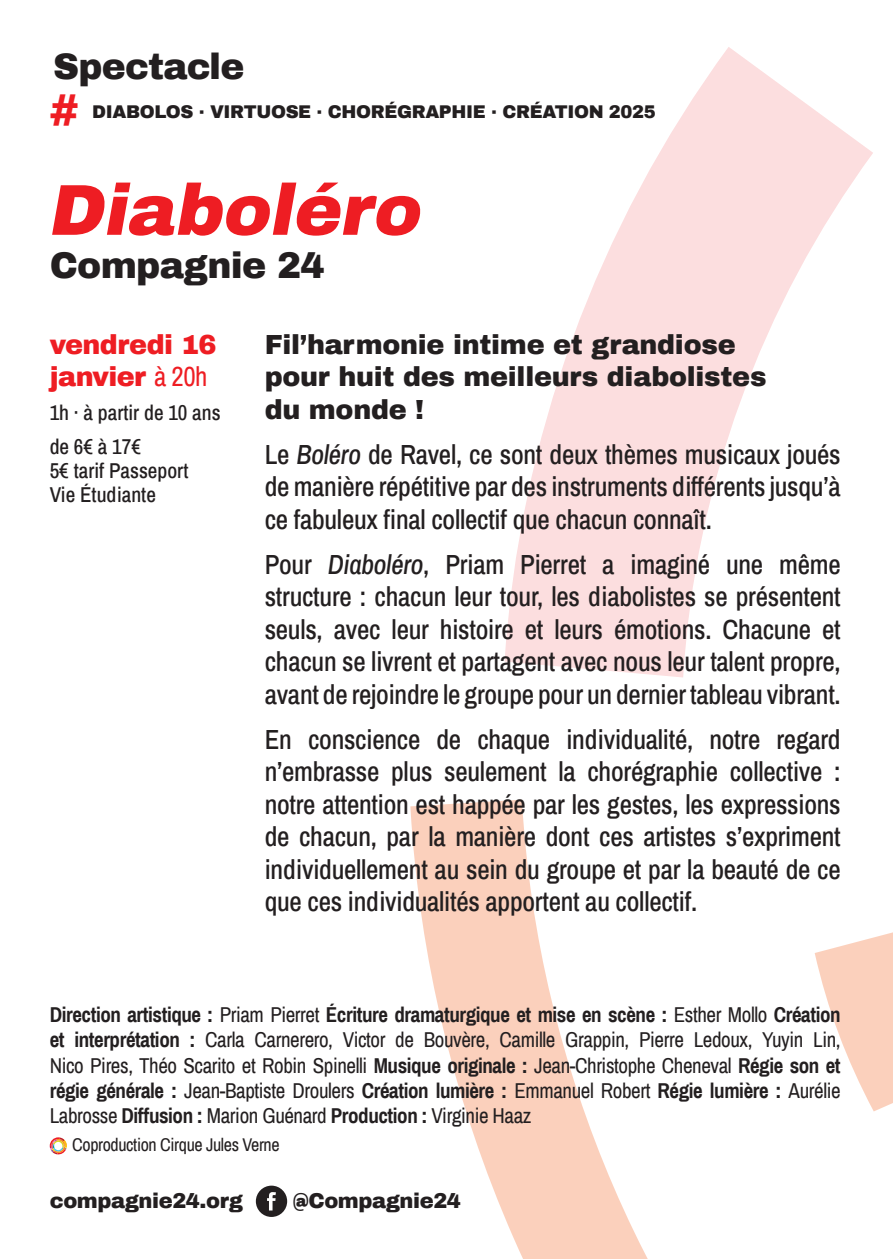
<style>
.page{position:relative;width:893px;height:1259px;background:#fff}
.page>*{position:absolute;margin:0;border:0;box-sizing:border-box;transform-origin:0 0}
.t1{font:italic 900 72px "Archivo";color:#ee1d23}
.t2{font:900 43.5px "Archivo";color:#ee1d23}
.t3{font:900 36.3px "Archivo";letter-spacing:-.02em;color:#231f20}
.t4{font:900 36px "Archivo";letter-spacing:-.02em;color:#231f20}
.t5{font:500 27px/32.4px "Archivo Narrow";letter-spacing:-.01em;color:#231f20;text-align:justify}
.t6{font:900 27px/32.4px "Archivo";letter-spacing:-.01em;color:#231f20}
.t7{font:900 27px/32.4px "Archivo";letter-spacing:-.02em;color:#ee1d23}
.t8{font:21px/25.2px "Archivo Narrow";letter-spacing:-.02em;color:#231f20;text-align:justify}
.t9{font:500 21px/24px "Archivo Narrow";color:#231f20}
.t10{font:900 21px "Archivo";letter-spacing:-.02em;color:#231f20}
.t11{font:900 18px "Archivo";letter-spacing:-.02em;color:#231f20}
.t12{font:18px "Archivo Narrow";letter-spacing:-.02em;color:#231f20}
.s1{font-family:"Archivo Narrow";font-weight:400}
.s2{font-style:italic}
.s3{font-weight:700}
</style>
<div class="page">
<svg style="left:256px;top:1185px;width:31px;height:32px"></svg>
<svg style="left:832px;top:932px;width:61px;height:179px"></svg>
<svg style="left:505px;top:47px;width:368px;height:630px"></svg>
<svg style="left:413px;top:802px;width:415px;height:457px"></svg>
<svg style="left:50px;top:1137px;width:17px;height:17px"></svg>
<p class="t4" style="left:53px;top:44px;width:193px">Spectacle</p>
<p class="t2" style="left:50px;top:83px;width:30px">#</p>
<p class="t11" style="left:92px;top:101px;width:565px">DIABOLOS · VIRTUOSE · CHORÉGRAPHIE · CRÉATION 2025</p>
<p class="t1" style="left:47px;top:166px;width:389px">Diaboléro</p>
<p class="t3" style="left:50px;top:243px;width:276px">Compagnie 24</p>
<p class="t7" style="left:50px;top:328px;width:168px">vendredi 16 janvier <span class="s1">à 20h</span></p>
<p class="t9" style="left:50px;top:400px;width:172px">1h · à partir de 10 ans</p>
<p class="t9" style="left:50px;top:434px;width:140px">de 6€ à 17€<br>5€ tarif Passeport</p>
<p class="t9" style="left:50px;top:482px;width:108px">Vie Étudiante</p>
<p class="t6" style="left:265px;top:328px;width:503px">Fil’harmonie intime et grandiose pour huit des meilleurs diabolistes du monde !</p>
<p class="t5" style="left:265px;top:437px;width:577px">Le <span class="s2">Boléro</span> de Ravel, ce sont deux thèmes musicaux joués de manière répétitive par des instruments différents jusqu’à ce fabuleux final collectif que chacun connaît.</p>
<p class="t5" style="left:265px;top:547px;width:578px">Pour <span class="s2">Diaboléro</span>, Priam Pierret a imaginé une même structure : chacun leur tour, les diabolistes se présentent seuls, avec leur histoire et leurs émotions. Chacune et chacun se livrent et partagent avec nous leur talent propre, avant de rejoindre le groupe pour un dernier tableau vibrant.</p>
<p class="t5" style="left:265px;top:722px;width:578px">En conscience de chaque individualité, notre regard n’embrasse plus seulement la chorégraphie collective : notre attention est happée par les gestes, les expressions de chacun, par la manière dont ces artistes s’expriment individuellement au sein du groupe et par la beauté de ce que ces individualités apportent au collectif.</p>
<p class="t8" style="left:50px;top:1001px;width:792px"><span class="s3">Direction artistique :</span> Priam Pierret <span class="s3">Écriture dramaturgique et mise en scène :</span> Esther Mollo <span class="s3">Création et interprétation :</span> Carla Carnerero, Victor de Bouvère, Camille Grappin, Pierre Ledoux, Yuyin Lin, Nico Pires, Théo Scarito et Robin Spinelli <span class="s3">Musique originale :</span> Jean-Christophe Cheneval <span class="s3">Régie son et régie générale :</span> Jean-Baptiste Droulers <span class="s3">Création lumière :</span> Emmanuel Robert <span class="s3">Régie lumière :</span> Aurélie Labrosse <span class="s3">Diffusion :</span> Marion Guénard <span class="s3">Production :</span> Virginie Haaz</p>
<p class="t12" style="left:72px;top:1132px;width:209px">Coproduction Cirque Jules Verne</p>
<p class="t10" style="left:50px;top:1187px;width:195px">compagnie24.org</p>
<p class="t10" style="left:293px;top:1187px;width:169px">@Compagnie24</p>
</div>
